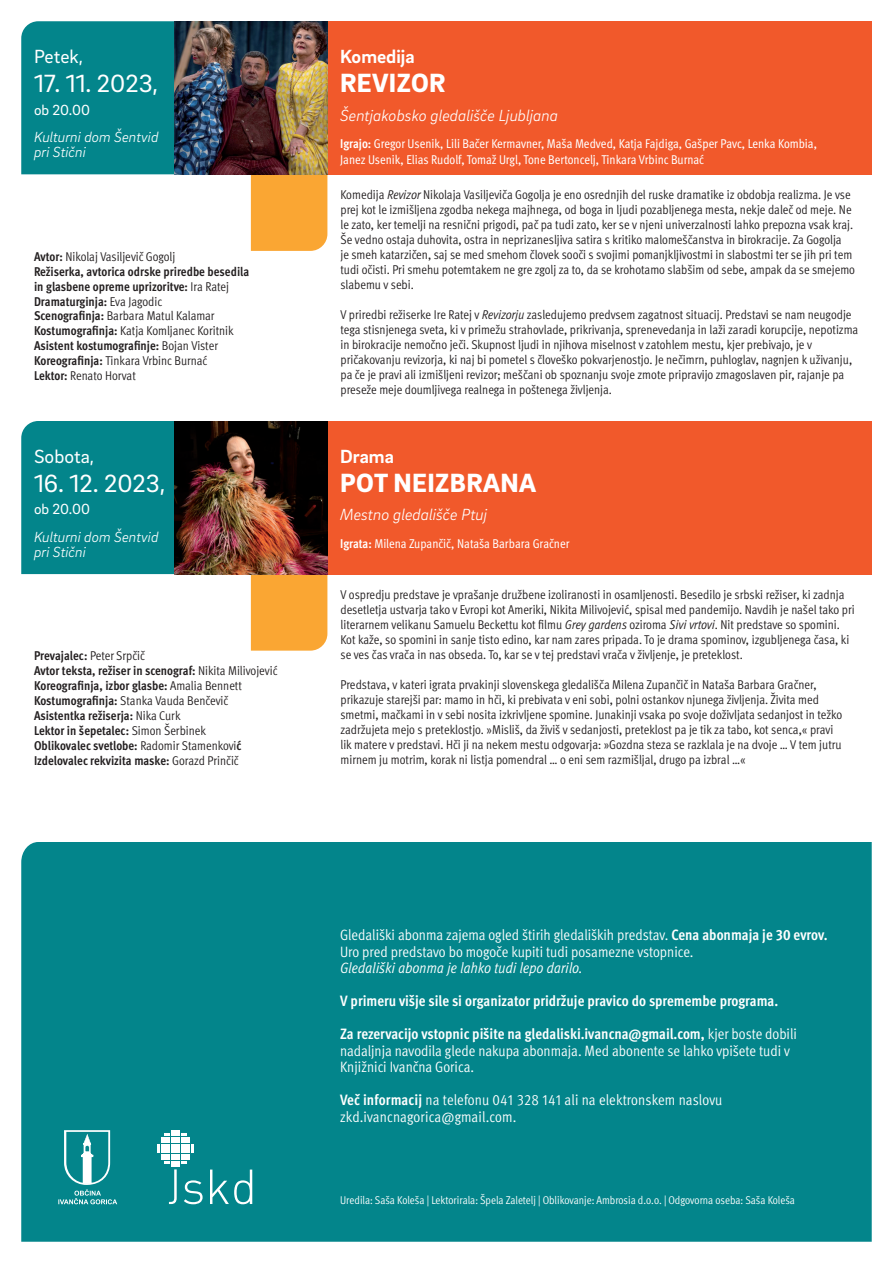
<style>
.page{position:relative;width:893px;height:1263px;background:#fff}
.page>*{position:absolute;margin:0;border:0;box-sizing:border-box;transform-origin:0 0}
.t1{font:900 27px "Brix Sans";letter-spacing:.015em;color:#fff}
.t2{font:25.5px "Brix Sans";color:#fff}
.t3{font:700 19.5px "Brix Sans";color:#fff}
.t4{font:19.5px "Brix Sans";color:#fff}
.t5{font:italic 300 16.5px "Brix Sans";color:#fff}
.t6{font:15px/16.5px "Meta Pro Cond Norm";color:#fff}
.t7{font:700 condensed 15px "Meta Pro";color:#fff}
.t8{font:italic 300 15px/15px "Brix Sans";color:#fff}
.t9{font:15px "Meta Pro Cond Norm Ita";color:#fff}
.t10{font:15px "Brix Sans";color:#fff}
.t11{font:12.75px/15px "Meta Pro Cond Norm";letter-spacing:-.005em;color:#231f20}
.t12{font:700 condensed 12.75px/15px "Meta Pro";color:#231f20}
.t13{font:condensed 12.75px/15.8px "Meta Pro";letter-spacing:-.005em;color:#fff}
.t14{font:11.25px "Meta Pro Cond Norm";letter-spacing:-.005em;color:#fff}
.s1{font-family:"Meta Pro";font-weight:700;font-stretch:condensed}
.s2{font-family:"Meta Pro Cond Norm";font-weight:400;font-stretch:normal}
.s3{font-weight:700}
.s4{font-family:"Meta Pro Cond Norm Ita"}
</style>
<div class="page">
<div style="left:327px;top:21px;width:545px;height:153px;background:#f1592b"></div>
<div style="left:327px;top:421px;width:545px;height:153px;background:#f1592b"></div>
<div style="left:21px;top:842px;width:851px;height:400px;background:#03858b"></div>
<div style="left:21px;top:21px;width:153px;height:153px;background:#03858b"></div>
<div style="left:21px;top:421px;width:153px;height:153px;background:#03858b"></div>
<div style="left:251px;top:574px;width:76px;height:77px;background:#faa633"></div>
<div style="left:251px;top:174px;width:76px;height:77px;background:#faa633"></div>
<img style="left:174px;top:21px;width:153px;height:153px">
<img style="left:174px;top:421px;width:153px;height:153px">
<svg style="left:58px;top:1130px;width:59px;height:74px"></svg>
<svg style="left:210px;top:1169px;width:42px;height:35px"></svg>
<svg style="left:157px;top:1130px;width:46px;height:74px"></svg>
<h3 class="t4" style="left:34px;top:44px;width:51px">Petek,</h3>
<h2 class="t2" style="left:34px;top:67px;width:126px">17. 11. 2023,</h2>
<p class="t10" style="left:34px;top:100px;width:58px">ob 20.00</p>
<p class="t8" style="left:34px;top:129px;width:126px">Kulturni dom Šentvid pri Stični</p>
<p class="t11" style="left:34px;top:248px;width:143px"><span class="s1">Avtor:</span> Nikolaj Vasiljevič Gogolj</p>
<p class="t12" style="left:34px;top:263px;width:217px">Režiserka, avtorica odrske priredbe besedila in glasbene opreme uprizoritve: <span class="s2">Ira Ratej<br></span>Dramaturginja: <span class="s2">Eva Jagodic</span></p>
<p class="t11" style="left:34px;top:308px;width:201px"><span class="s1">Scenografinja:</span> Barbara Matul Kalamar<br><span class="s1">Kostumografinja:</span> Katja Komljanec Koritnik</p>
<p class="t12" style="left:34px;top:338px;width:186px">Asistent kostumografinje: <span class="s2">Bojan Vister</span></p>
<p class="t11" style="left:34px;top:353px;width:175px"><span class="s1">Koreografinja:</span> Tinkara Vrbinc Burnać<br><span class="s1">Lektor:</span> Renato Horvat</p>
<h3 class="t4" style="left:34px;top:443px;width:62px">Sobota,</h3>
<h2 class="t2" style="left:34px;top:467px;width:133px">16. 12. 2023,</h2>
<p class="t10" style="left:34px;top:500px;width:58px">ob 20.00</p>
<p class="t8" style="left:34px;top:529px;width:126px">Kulturni dom Šentvid pri Stični</p>
<p class="t12" style="left:34px;top:647px;width:245px">Prevajalec: <span class="s2">Peter Srpčič<br></span>Avtor teksta, režiser in scenograf: <span class="s2">Nikita Milivojević<br></span>Koreografinja, izbor glasbe: <span class="s2">Amalia Bennett</span></p>
<p class="t11" style="left:34px;top:692px;width:196px"><span class="s1">Kostumografinja:</span> Stanka Vauda Benčevič</p>
<p class="t12" style="left:34px;top:707px;width:209px">Asistentka režiserja: <span class="s2">Nika Curk<br></span>Lektor in šepetalec: <span class="s2">Simon Šerbinek </span>Oblikovalec svetlobe: <span class="s2">Radomir Stamenkovi</span>ć Izdelovalec rekvizita maske: <span class="s2">Gorazd Prinčič</span></p>
<h3 class="t3" style="left:340px;top:44px;width:76px">Komedija</h3>
<h1 class="t1" style="left:340px;top:65px;width:107px">REVIZOR</h1>
<p class="t5" style="left:340px;top:105px;width:219px">Šentjakobsko gledališče Ljubljana</p>
<p class="t13" style="left:340px;top:135px;width:478px"><span class="s3">Igrajo:</span> Gregor Usenik, Lili Bačer Kermavner, Maša Medved, Katja Fajdiga, Gašper Pavc, Lenka Kombia,<br>Janez Usenik, Elias Rudolf, Tomaž Urgl, Tone Bertoncelj, Tinkara Vrbinc Burnać</p>
<p class="t11" style="left:340px;top:186px;width:516px">Komedija <span class="s4">Revizor</span> Nikolaja Vasiljeviča Gogolja je eno osrednjih del ruske dramatike iz obdobja realizma. Je vse prej kot le izmišljena zgodba nekega majhnega, od boga in ljudi pozabljenega mesta, nekje daleč od meje. Ne le zato, ker temelji na resnični prigodi, pač pa tudi zato, ker se v njeni univerzalnosti lahko prepozna vsak kraj.<br>Še vedno ostaja duhovita, ostra in neprizanesljiva satira s kritiko malomeščanstva in birokracije. Za Gogolja<br>je smeh katarzičen, saj se med smehom človek sooči s svojimi pomanjkljivostmi in slabostmi ter se jih pri tem tudi očisti. Pri smehu potemtakem ne gre zgolj za to, da se krohotamo slabšim od sebe, ampak da se smejemo slabemu v sebi.</p>
<p class="t11" style="left:340px;top:306px;width:519px">V priredbi režiserke Ire Ratej v <span class="s4">Revizorju</span> zasledujemo predvsem zagatnost situacij. Predstavi se nam neugodje tega stisnjenega sveta, ki v primežu strahovlade, prikrivanja, sprenevedanja in laži zaradi korupcije, nepotizma in birokracije nemočno ječi. Skupnost ljudi in njihova miselnost v zatohlem mestu, kjer prebivajo, je v pričakovanju revizorja, ki naj bi pometel s človeško pokvarjenostjo. Je nečimrn, puhloglav, nagnjen k uživanju, pa če je pravi ali izmišljeni revizor; meščani ob spoznanju svoje zmote pripravijo zmagoslaven pir, rajanje pa preseže meje doumljivega realnega in poštenega življenja.</p>
<h3 class="t3" style="left:340px;top:443px;width:55px">Drama</h3>
<h1 class="t1" style="left:340px;top:465px;width:197px">POT NEIZBRANA</h1>
<p class="t5" style="left:340px;top:504px;width:149px">Mestno gledališče Ptuj</p>
<p class="t13" style="left:340px;top:534px;width:231px"><span class="s3">Igrata:</span> Milena Zupančič, Nataša Barbara Gračner</p>
<p class="t11" style="left:340px;top:586px;width:516px">V ospredju predstave je vprašanje družbene izoliranosti in osamljenosti. Besedilo je srbski režiser, ki zadnja desetletja ustvarja tako v Evropi kot Ameriki, Nikita Milivojević, spisal med pandemijo. Navdih je našel tako pri literarnem velikanu Samuelu Beckettu kot filmu <span class="s4">Grey gardens</span> oziroma <span class="s4">Sivi vrtovi</span>. Nit predstave so spomini.<br>Kot kaže, so spomini in sanje tisto edino, kar nam zares pripada. To je drama spominov, izgubljenega časa, ki se ves čas vrača in nas obseda. To, kar se v tej predstavi vrača v življenje, je preteklost.</p>
<p class="t11" style="left:340px;top:676px;width:503px">Predstava, v kateri igrata prvakinji slovenskega gledališča Milena Zupančič in Nataša Barbara Gračner, prikazuje starejši par: mamo in hči, ki prebivata v eni sobi, polni ostankov njunega življenja. Živita med smetmi, mačkami in v sebi nosita izkrivljene spomine. Junakinji vsaka po svoje doživljata sedanjost in težko zadržujeta mejo s preteklostjo. »Misliš, da živiš v sedanjosti, preteklost pa je tik za tabo, kot senca,« pravi lik matere v predstavi. Hči ji na nekem mestu odgovarja: »Gozdna steza se razklala je na dvoje … V tem jutru mirnem ju motrim, korak ni listja pomendral … o eni sem razmišljal, drugo pa izbral …«</p>
<p class="t6" style="left:340px;top:926px;width:489px">Gledališki abonma zajema ogled štirih gledaliških predstav. <span class="s1">Cena abonmaja je 30 evrov.<br></span>Uro pred predstavo bo mogoče kupiti tudi posamezne vstopnice.</p>
<p class="t9" style="left:340px;top:957px;width:244px">Gledališki abonma je lahko tudi lepo darilo.</p>
<p class="t7" style="left:340px;top:989px;width:439px">V primeru višje sile si organizator pridržuje pravico do spremembe programa.</p>
<p class="t7" style="left:340px;top:1022px;width:458px">Za rezervacijo vstopnic pišite na gledaliski.ivancna@gmail.com, <span class="s2">kjer boste dobili</span></p>
<p class="t6" style="left:340px;top:1041px;width:451px">nadaljnja navodila glede nakupa abonmaja. Med abonente se lahko vpišete tudi v<br>Knjižnici Ivančna Gorica.</p>
<p class="t6" style="left:340px;top:1091px;width:384px"><span class="s1">Več informacij</span> na telefonu 041 328 141 ali na elektronskem naslovu zkd.ivancnagorica@gmail.com.</p>
<p class="t14" style="left:340px;top:1192px;width:456px">Uredila: Saša Koleša | Lektorirala: Špela Zaletelj | Oblikovanje: Ambrosia d.o.o. | Odgovorna oseba: Saša Koleša</p>
</div>
